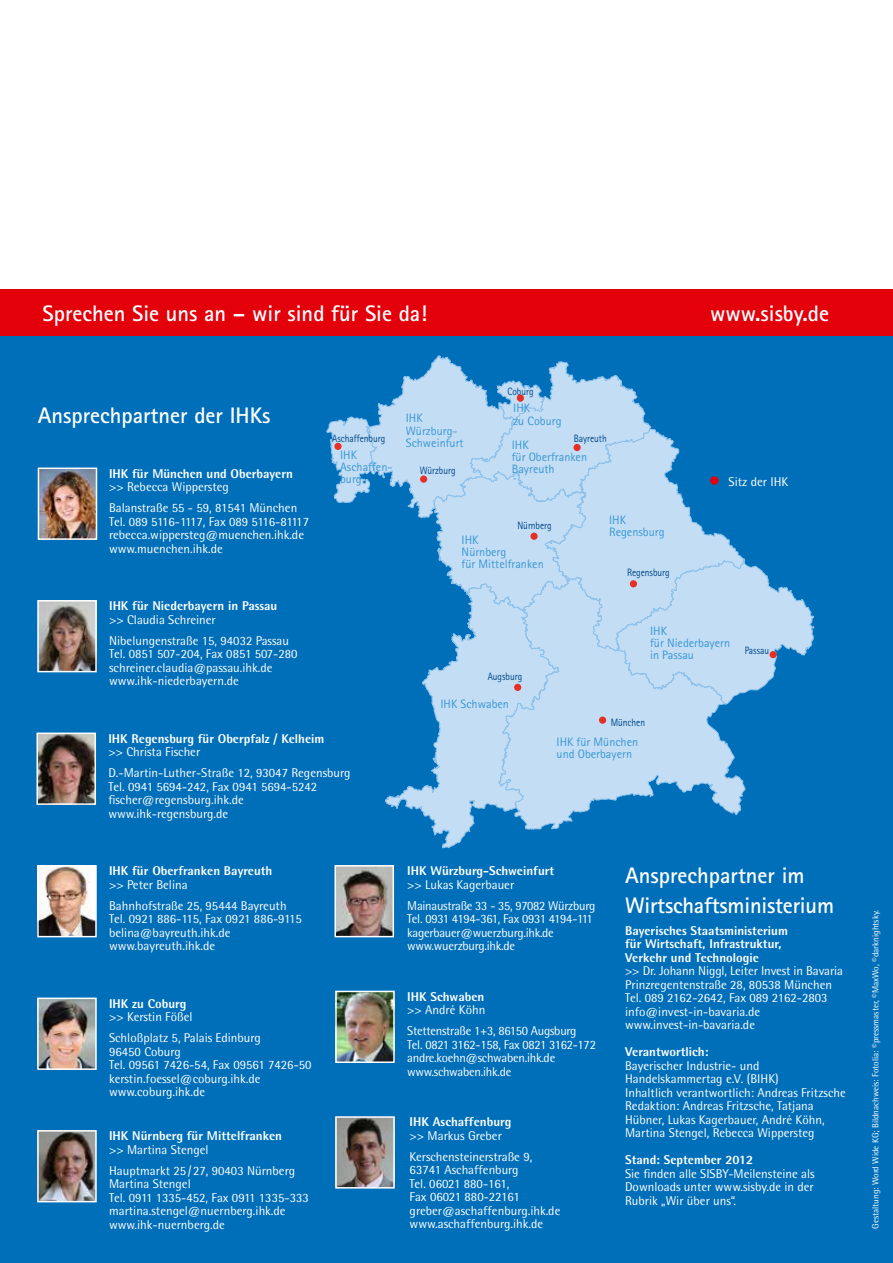
<style>
.page{position:relative;width:893px;height:1263px;background:#fff}
.page>*{position:absolute;margin:0;border:0;box-sizing:border-box;transform-origin:0 0}
.t1{font:700 22.5px/30px "Agfa Rotis Sans Serif";color:#fff}
.t2{font:12.75px/13.5px "Agfa Rotis Semisans";color:#fff}
.t3{font:800 12.75px/13.5px "Agfa Rotis Semisans";color:#fff}
.t4{font:12.75px/13.5px "Agfa Rotis Semisans";letter-spacing:-.02em;color:#fff}
.t5{font:12.15px/12.1px "Agfa Rotis Sans Serif";color:#3a98d4}
.t6{font:10.65px "Agfa Rotis Sans Serif";color:#004888;scale:.88 1}
.t7{font:9px "Agfa Rotis Semisans";color:#fff}
</style>
<div class="page">
<div style="left:0;top:330px;width:893px;height:933px;background:#006fb9"></div>
<div style="left:0;top:289px;width:893px;height:47px;background:#e3000b"></div>
<svg style="left:565px;top:705px;width:181px;height:117px"></svg>
<svg style="left:385px;top:705px;width:180px;height:144px"></svg>
<div style="left:599px;top:716px;width:7px;height:8px;background:#e63026;border-radius:50%"></div>
<svg style="left:326px;top:355px;width:489px;height:350px"></svg>
<div style="left:514px;top:684px;width:7px;height:7px;background:#e63026;border-radius:50%"></div>
<div style="left:769px;top:651px;width:8px;height:7px;background:#e63026;border-radius:50%"></div>
<div style="left:630px;top:580px;width:7px;height:7px;background:#e63026;border-radius:50%"></div>
<div style="left:530px;top:533px;width:8px;height:7px;background:#e63026;border-radius:50%"></div>
<div style="left:420px;top:475px;width:7px;height:8px;background:#e63026;border-radius:50%"></div>
<div style="left:334px;top:443px;width:8px;height:7px;background:#e63026;border-radius:50%"></div>
<div style="left:573px;top:444px;width:8px;height:7px;background:#e63026;border-radius:50%"></div>
<div style="left:517px;top:394px;width:7px;height:8px;background:#e63026;border-radius:50%"></div>
<img style="left:37px;top:997px;width:60px;height:73px">
<img style="left:37px;top:865px;width:60px;height:73px">
<img style="left:37px;top:1130px;width:60px;height:73px">
<img style="left:37px;top:600px;width:60px;height:73px">
<img style="left:334px;top:865px;width:61px;height:73px">
<img style="left:36px;top:732px;width:60px;height:73px">
<img style="left:335px;top:990px;width:60px;height:73px">
<img style="left:335px;top:1116px;width:60px;height:73px">
<img style="left:37px;top:467px;width:61px;height:73px">
<div style="left:710px;top:476px;width:9px;height:9px;background:#e3000b;border-radius:50%"></div>
<h1 class="t1" style="left:43px;top:298px;width:386px">Sprechen Sie uns an – wir sind für Sie da!</h1>
<h1 class="t1" style="left:710px;top:298px;width:121px">www.sisby.de</h1>
<h1 class="t1" style="left:38px;top:400px;width:234px">Ansprechpartner der IHKs</h1>
<p class="t3" style="left:109px;top:466px;width:185px">IHK für München und Oberbayern</p>
<p class="t2" style="left:109px;top:476px;width:190px;line-height:21px">&gt;&gt; Rebecca Wippersteg<br>Balanstraße 55 - 59, 81541 München</p>
<p class="t2" style="left:109px;top:514px;width:201px">Tel. 089 5116-1117, Fax 089 5116-81117 rebecca.wippersteg@muenchen.ihk.de www.muenchen.ihk.de</p>
<p class="t3" style="left:109px;top:599px;width:170px">IHK für Niederbayern in Passau</p>
<p class="t2" style="left:109px;top:609px;width:181px;line-height:21px">&gt;&gt; Claudia Schreiner<br>Nibelungenstraße 15, 94032 Passau</p>
<p class="t2" style="left:109px;top:647px;width:190px">Tel. 0851 507-204, Fax 0851 507-280 schreiner.claudia@passau.ihk.de www.ihk-niederbayern.de</p>
<p class="t6" style="left:332px;top:432px;width:62px">Aschaffenburg</p>
<p class="t5" style="left:340px;top:449px;width:54px">IHK<br>Aschaffen&shy;burg</p>
<p class="t3" style="left:108px;top:731px;width:218px">IHK Regensburg für Oberpfalz / Kelheim</p>
<p class="t2" style="left:108px;top:741px;width:244px;line-height:21px">&gt;&gt; Christa Fischer<br>D.-Martin-Luther-Straße 12, 93047 Regensburg</p>
<p class="t2" style="left:108px;top:779px;width:210px">Tel. 0941 5694-242, Fax 0941 5694-5242 fischer@regensburg.ihk.de www.ihk-regensburg.de</p>
<p class="t5" style="left:406px;top:412px;width:59px">IHK<br>Würzburg-<br>Schweinfurt</p>
<p class="t6" style="left:420px;top:464px;width:42px">Würzburg</p>
<p class="t6" style="left:507px;top:385px;width:31px">Coburg</p>
<p class="t5" style="left:513px;top:402px;width:50px">IHK<br>zu Coburg</p>
<p class="t6" style="left:574px;top:432px;width:39px">Bayreuth</p>
<p class="t5" style="left:512px;top:438px;width:77px">IHK<br>für Oberfranken<br>Bayreuth</p>
<p class="t6" style="left:517px;top:519px;width:41px">Nürnberg</p>
<p class="t5" style="left:462px;top:534px;width:84px">IHK<br>Nürnberg<br>für Mittelfranken</p>
<p class="t5" style="left:609px;top:513px;width:57px">IHK<br>Regensburg</p>
<p class="t6" style="left:627px;top:567px;width:50px">Regensburg</p>
<p class="t2" style="left:729px;top:475px;width:61px">Sitz der IHK</p>
<p class="t6" style="left:488px;top:670px;width:41px">Augsburg</p>
<p class="t5" style="left:440px;top:697px;width:70px">IHK Schwaben</p>
<p class="t5" style="left:650px;top:624px;width:82px">IHK<br>für Niederbayern in Passau</p>
<p class="t6" style="left:745px;top:644px;width:29px">Passau</p>
<p class="t6" style="left:611px;top:716px;width:41px">München</p>
<p class="t5" style="left:557px;top:735px;width:83px">IHK für München und Oberbayern</p>
<p class="t3" style="left:109px;top:864px;width:165px">IHK für Oberfranken Bayreuth</p>
<p class="t2" style="left:109px;top:874px;width:179px;line-height:21px">&gt;&gt; Peter Belina<br>Bahnhofstraße 25, 95444 Bayreuth</p>
<p class="t2" style="left:109px;top:912px;width:194px">Tel. 0921 886-115, Fax 0921 886-9115 belina@bayreuth.ihk.de www.bayreuth.ihk.de</p>
<p class="t3" style="left:109px;top:996px;width:79px">IHK zu Coburg</p>
<p class="t2" style="left:109px;top:1006px;width:153px;line-height:21px">&gt;&gt; Kerstin Fößel<br>Schloßplatz 5, Palais Edinburg</p>
<p class="t2" style="left:109px;top:1044px;width:204px">96450 Coburg<br>Tel. 09561 7426-54, Fax 09561 7426-50 kerstin.foessel@coburg.ihk.de www.coburg.ihk.de</p>
<p class="t3" style="left:109px;top:1129px;width:175px">IHK Nürnberg für Mittelfranken</p>
<p class="t2" style="left:109px;top:1139px;width:188px;line-height:21px">&gt;&gt; Martina Stengel<br>Hauptmarkt 25/27, 90403 Nürnberg</p>
<p class="t2" style="left:109px;top:1177px;width:201px">Martina Stengel<br>Tel. 0911 1335-452, Fax 0911 1335-333 martina.stengel@nuernberg.ihk.de www.ihk-nuernberg.de</p>
<p class="t3" style="left:407px;top:864px;width:149px">IHK Würzburg-Schweinfurt</p>
<p class="t4" style="left:407px;top:874px;width:190px;line-height:21px">&gt;&gt; Lukas Kagerbauer<br>Mainaustraße 33 - 35, 97082 Würzburg</p>
<p class="t4" style="left:407px;top:912px;width:187px">Tel. 0931 4194-361, Fax 0931 4194-111 kagerbauer@wuerzburg.ihk.de www.wuerzburg.ihk.de</p>
<p class="t3" style="left:407px;top:989px;width:79px">IHK Schwaben</p>
<p class="t4" style="left:407px;top:999px;width:171px;line-height:21px">&gt;&gt; André Köhn<br>Stettenstraße 1+3, 86150 Augsburg</p>
<p class="t4" style="left:407px;top:1037px;width:190px">Tel. 0821 3162-158, Fax 0821 3162-172 andre.koehn@schwaben.ihk.de www.schwaben.ihk.de</p>
<p class="t3" style="left:410px;top:1115px;width:103px">IHK Aschaffenburg</p>
<p class="t2" style="left:410px;top:1125px;width:124px;line-height:21px">&gt;&gt; Markus Greber<br>Kerschensteinerstraße 9,</p>
<p class="t2" style="left:410px;top:1163px;width:152px">63741 Aschaffenburg<br>Tel. 06021 880-161,<br>Fax 06021 880-22161 greber@aschaffenburg.ihk.de www.aschaffenburg.ihk.de</p>
<h1 class="t1" style="left:625px;top:860px;width:210px">Ansprechpartner im<br>Wirtschaftsministerium</h1>
<p class="t3" style="left:625px;top:923px;width:164px">Bayerisches Staatsministerium für Wirtschaft, Infrastruktur,<br>Verkehr und Technologie</p>
<p class="t2" style="left:625px;top:964px;width:219px">&gt;&gt; Dr. Johann Niggl, Leiter Invest in Bavaria Prinzregentenstraße 28, 80538 München Tel. 089 2162-2642, Fax 089 2162-2803 info@invest-in-bavaria.de www.invest-in-bavaria.de</p>
<p class="t3" style="left:625px;top:1045px;width:85px">Verantwortlich:</p>
<p class="t2" style="left:625px;top:1059px;width:222px">Bayerischer Industrie- und Handelskammertag e.V. (BIHK)<br>Inhaltlich verantwortlich: Andreas Fritzsche Redaktion: Andreas Fritzsche, Tatjana Hübner, Lukas Kagerbauer, André Köhn, Martina Stengel, Rebecca Wippersteg</p>
<p class="t3" style="left:625px;top:1153px;width:130px">Stand: September 2012</p>
<p class="t2" style="left:625px;top:1167px;width:191px;text-align:justify">Sie finden alle SISBY-Meilensteine als Downloads unter www.sisby.de in der Rubrik „Wir über uns“.</p>
<p class="t7" style="left:870px;top:1229px;width:320px;rotate:-90deg">Gestaltung: Word Wide KG; Bildnachweis: Fotolia: ©pressmaster, ©MaxWo, ©darknightsky.</p>
</div>
